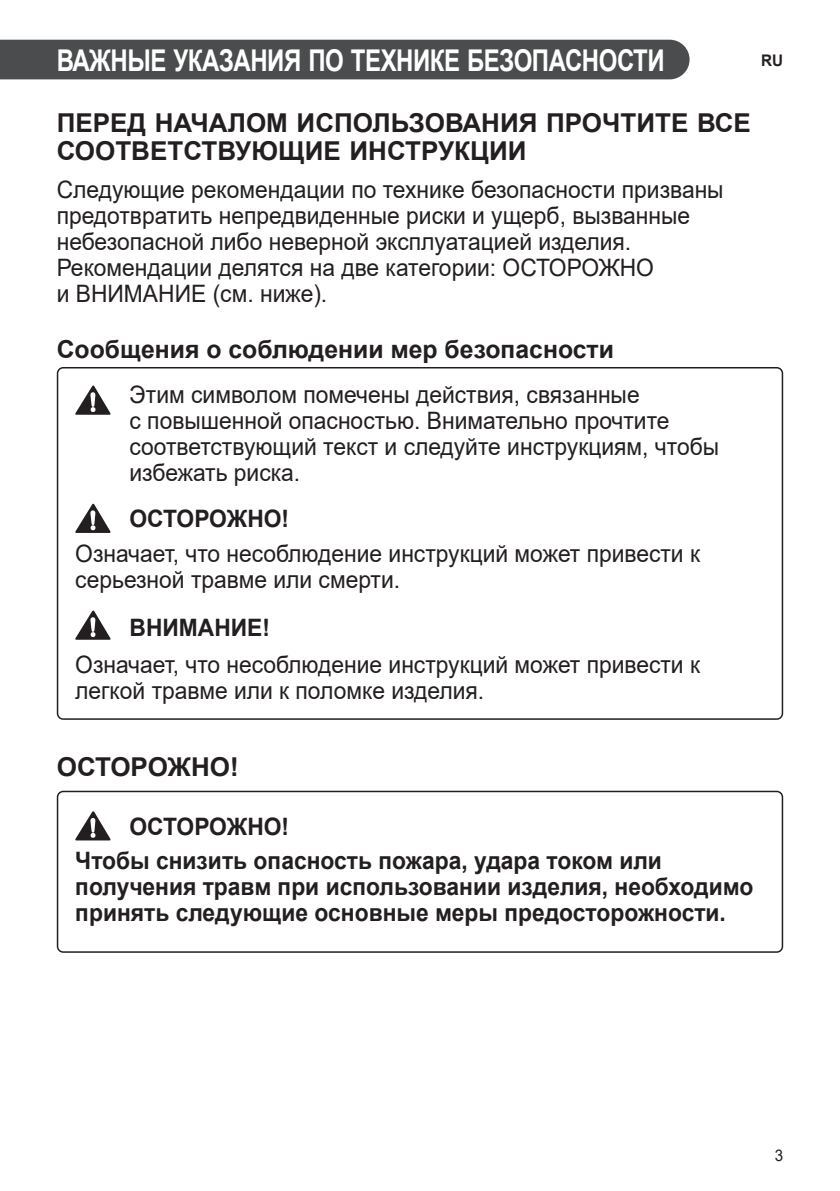
<style>
.page{position:relative;width:840px;height:1191px;background:#fff}
.page>*{position:absolute;margin:0;border:0;box-sizing:border-box;transform-origin:0 0}
._01_PL_Chapter{font:700 30px "Arial";letter-spacing:-.02em;color:#fff;scale:.8 1}
._02_PL_Section{font:700 26px/28px "Arial";color:#231f20}
._03_PL_Topic{font:700 24.8px "Arial";color:#231f20}
._04_PL_Paragraph_Reg{font:24px/26px "Arial";color:#231f20;scale:.95 1}
._04_PL_Paragraph_Bol{font:700 24px/26px "Arial";color:#231f20;scale:.95 1}
.t1{font:700 16px "Arial";color:#231f20;scale:.95 1}
.t2{font:16px "Arial";color:#231f20;scale:.95 1}
</style>
<div class="page">
<div style="left:0;top:40px;width:689px;height:39px;background:#4b4c4d"></div>
<svg style="left:75px;top:385px;width:35px;height:30px"></svg>
<svg style="left:75px;top:504px;width:35px;height:29px"></svg>
<svg style="left:75px;top:610px;width:35px;height:30px"></svg>
<div style="left:57px;top:367px;width:725px;height:353px;border:2px solid #231f20;border-radius:6px"></div>
<svg style="left:75px;top:811px;width:35px;height:29px"></svg>
<div style="left:57px;top:790px;width:725px;height:162px;border:2px solid #231f20;border-radius:6px"></div>
<p class="_01_PL_Chapter" style="left:57px;top:40px;width:761px">ВАЖНЫЕ УКАЗАНИЯ ПО ТЕХНИКЕ БЕЗОПАСНОСТИ</p>
<p class="t1" style="left:760px;top:50px;width:25px">RU</p>
<p class="_02_PL_Section" style="left:57px;top:110px;width:695px">ПЕРЕД НАЧАЛОМ ИСПОЛЬЗОВАНИЯ ПРОЧТИТЕ ВСЕ<br>СООТВЕТСТВУЮЩИЕ ИНСТРУКЦИИ</p>
<p class="_04_PL_Paragraph_Reg" style="left:57px;top:176px;width:703px">Следующие рекомендации по технике безопасности призваны предотвратить непредвиденные риски и ущерб, вызванные небезопасной либо неверной эксплуатацией изделия.<br>Рекомендации делятся на две категории: ОСТОРОЖНО<br>и ВНИМАНИЕ (см. ниже).</p>
<p class="_03_PL_Topic" style="left:57px;top:333px;width:558px">Сообщения о соблюдении мер безопасности</p>
<p class="_04_PL_Paragraph_Reg" style="left:129px;top:381px;width:621px">Этим символом помечены действия, связанные<br>с повышенной опасностью. Внимательно прочтите соответствующий текст и следуйте инструкциям, чтобы избежать риска.</p>
<p class="_04_PL_Paragraph_Bol" style="left:129px;top:506px;width:169px">ОСТОРОЖНО!</p>
<p class="_04_PL_Paragraph_Reg" style="left:75px;top:540px;width:658px">Означает, что несоблюдение инструкций может привести к серьезной травме или смерти.</p>
<p class="_04_PL_Paragraph_Bol" style="left:129px;top:615px;width:149px">ВНИМАНИЕ!</p>
<p class="_04_PL_Paragraph_Reg" style="left:75px;top:651px;width:658px">Означает, что несоблюдение инструкций может привести к легкой травме или к поломке изделия.</p>
<p class="_02_PL_Section" style="left:57px;top:754px;width:183px">ОСТОРОЖНО!</p>
<p class="_04_PL_Paragraph_Bol" style="left:129px;top:814px;width:169px">ОСТОРОЖНО!</p>
<p class="_04_PL_Paragraph_Bol" style="left:75px;top:848px;width:714px">Чтобы снизить опасность пожара, удара током или получения травм при использовании изделия, необходимо принять следующие основные меры предосторожности.</p>
<p class="t2" style="left:774px;top:1144px;width:10px">3</p>
</div>
